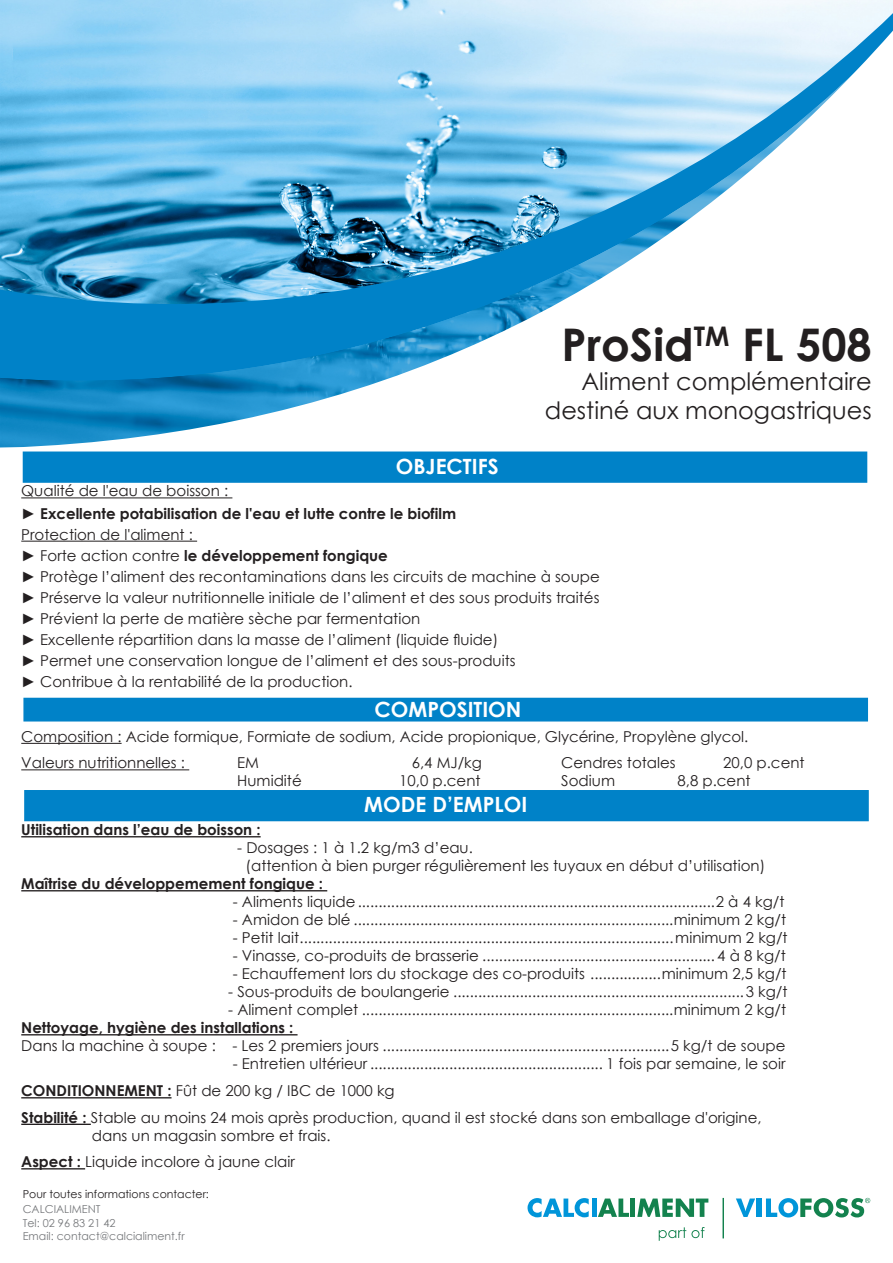
<style>
.page{position:relative;width:893px;height:1263px;background:#fff}
.page>*{position:absolute;margin:0;border:0;box-sizing:border-box;transform-origin:0 0}
.t1{font:700 45px "Century Gothic";color:#231f20}
.t2{font:24px "Century Gothic";color:#231f20}
.t3{font:700 21px "Century Gothic";color:#fff}
.t4{font:15px "Century Gothic";color:#231f20}
.t5{font:700 15px "Century Gothic";color:#231f20}
.t6{font:10.95px "Century Gothic";color:#76787b}
.t7{font:10.95px "Century Gothic";color:#231f20}
.s1{font-weight:400}
.s2{font-weight:700}
</style>
<div class="page">
<div style="left:24px;top:790px;width:845px;height:31px;background:#0082c8"></div>
<svg style="left:0;top:5px;width:893px;height:450px"></svg>
<hr style="left:21px;top:497px;width:211px;height:1px;background:#231f20">
<hr style="left:21px;top:541px;width:176px;height:1px;background:#231f20">
<div style="left:23px;top:451px;width:844px;height:32px;background:#0082c8;border:2px solid #0082c8"></div>
<div style="left:23px;top:698px;width:845px;height:23px;background:#0082c8"></div>
<hr style="left:21px;top:743px;width:101px;height:1px;background:#231f20">
<hr style="left:21px;top:769px;width:168px;height:1px;background:#231f20">
<hr style="left:21px;top:836px;width:240px;height:1px;background:#231f20">
<hr style="left:21px;top:890px;width:306px;height:1px;background:#231f20">
<hr style="left:21px;top:1034px;width:277px;height:1px;background:#231f20">
<hr style="left:21px;top:1097px;width:151px;height:1px;background:#231f20">
<hr style="left:21px;top:1124px;width:70px;height:1px;background:#231f20">
<hr style="left:21px;top:1168px;width:64px;height:1px;background:#231f20">
<svg style="left:659px;top:1227px;width:45px;height:14px"></svg>
<hr style="left:722px;top:1198px;width:2px;height:40px;background:#13824e">
<svg style="left:527px;top:1198px;width:62px;height:19px"></svg>
<hr style="left:592px;top:1198px;width:4px;height:19px;background:#0095d9">
<svg style="left:598px;top:1198px;width:31px;height:19px"></svg>
<div style="left:630px;top:1198px;width:5px;height:19px;background:#13824e"></div>
<svg style="left:637px;top:1198px;width:71px;height:19px"></svg>
<svg style="left:736px;top:1198px;width:19px;height:19px"></svg>
<div style="left:757px;top:1198px;width:5px;height:19px;background:#0095d9"></div>
<svg style="left:766px;top:1198px;width:104px;height:19px"></svg>
<p class="t3" style="left:396px;top:451px;width:104px">OBJECTIFS</p>
<p class="t1" style="left:562px;top:311px;width:312px">ProSid<sup>TM</sup> FL 508</p>
<p class="t2" style="left:581px;top:365px;width:292px">Aliment complémentaire</p>
<p class="t2" style="left:545px;top:393px;width:328px">destiné aux monogastriques</p>
<p class="t4" style="left:21px;top:481px;width:209px">Qualité de l'eau de boisson :</p>
<p class="t5" style="left:21px;top:502px;width:436px"><span class="s1">►</span> Excellente potabilisation de l'eau et lutte contre le biofilm</p>
<p class="t4" style="left:21px;top:524px;width:173px">Protection de l'aliment :</p>
<p class="t5" style="left:21px;top:544px;width:368px"><span class="s1">► Forte action contre</span> le développement fongique</p>
<p class="t4" style="left:21px;top:566px;width:580px">► Protège l’aliment des recontaminations dans les circuits de machine à soupe</p>
<p class="t4" style="left:21px;top:587px;width:580px">► Préserve la valeur nutritionnelle initiale de l’aliment et des sous produits traités</p>
<p class="t4" style="left:21px;top:608px;width:401px">► Prévient la perte de matière sèche par fermentation</p>
<p class="t4" style="left:21px;top:629px;width:478px">► Excellente répartition dans la masse de l’aliment (liquide fluide)</p>
<p class="t4" style="left:21px;top:650px;width:496px">► Permet une conservation longue de l’aliment et des sous-produits</p>
<p class="t4" style="left:21px;top:671px;width:333px">► Contribue à la rentabilité de la production.</p>
<p class="t3" style="left:374px;top:694px;width:148px">COMPOSITION</p>
<p class="t4" style="left:21px;top:726px;width:729px">Composition : Acide formique, Formiate de sodium, Acide propionique, Glycérine, Propylène glycol.</p>
<p class="t4" style="left:21px;top:752px;width:165px">Valeurs nutritionnelles :</p>
<p class="t4" style="left:237px;top:752px;width:23px">EM</p>
<p class="t4" style="left:412px;top:752px;width:72px">6,4 MJ/kg</p>
<p class="t4" style="left:561px;top:752px;width:116px">Cendres totales</p>
<p class="t4" style="left:723px;top:752px;width:83px">20,0 p.cent</p>
<p class="t4" style="left:237px;top:770px;width:66px">Humidité</p>
<p class="t4" style="left:399px;top:770px;width:83px">10,0 p.cent</p>
<p class="t4" style="left:561px;top:770px;width:55px">Sodium</p>
<p class="t4" style="left:678px;top:770px;width:75px">8,8 p.cent</p>
<p class="t3" style="left:364px;top:789px;width:164px">MODE D’EMPLOI</p>
<p class="t5" style="left:21px;top:818px;width:241px">Utilisation dans l’eau de boisson :</p>
<p class="t4" style="left:237px;top:837px;width:237px">- Dosages : 1 à 1.2 kg/m3 d’eau.</p>
<p class="t4" style="left:246px;top:855px;width:521px">(attention à bien purger régulièrement les tuyaux en début d’utilisation)</p>
<p class="t5" style="left:21px;top:872px;width:303px">Maîtrise du développemement fongique :</p>
<p class="t4" style="left:233px;top:891px;width:553px">- Aliments liquide......................................................................................2 à 4 kg/t</p>
<p class="t4" style="left:233px;top:909px;width:555px">- Amidon de blé .............................................................................minimum 2 kg/t</p>
<p class="t4" style="left:233px;top:927px;width:556px">- Petit lait..........................................................................................minimum 2 kg/t</p>
<p class="t4" style="left:233px;top:945px;width:555px">- Vinasse, co-produits de brasserie ........................................................ 4 à 8 kg/t</p>
<p class="t4" style="left:233px;top:963px;width:555px">- Echauffement lors du stockage des co-produits .................minimum 2,5 kg/t</p>
<p class="t4" style="left:228px;top:981px;width:561px">- Sous-produits de boulangerie ......................................................................3 kg/t</p>
<p class="t4" style="left:228px;top:999px;width:559px">- Aliment complet ...........................................................................minimum 2 kg/t</p>
<p class="t5" style="left:21px;top:1016px;width:274px">Nettoyage, hygiène des installations :</p>
<p class="t4" style="left:21px;top:1035px;width:766px">Dans la machine à soupe : - Les 2 premiers jours .....................................................................5 kg/t de soupe</p>
<p class="t4" style="left:233px;top:1053px;width:554px">- Entretien ultérieur ........................................................ 1 fois par semaine, le soir</p>
<p class="t4" style="left:21px;top:1080px;width:375px"><span class="s2">CONDITIONNEMENT :</span> Fût de 200 kg / IBC de 1000 kg</p>
<p class="t4" style="left:21px;top:1107px;width:742px"><span class="s2">Stabilité :</span> Stable au moins 24 mois après production, quand il est stocké dans son emballage d'origine,</p>
<p class="t4" style="left:92px;top:1125px;width:240px">dans un magasin sombre et frais.</p>
<p class="t4" style="left:21px;top:1151px;width:275px"><span class="s2">Aspect :</span> Liquide incolore à jaune clair</p>
<p class="t7" style="left:23px;top:1186px;width:188px">Pour toutes informations contacter:</p>
<p class="t6" style="left:23px;top:1202px;width:79px">CALCIALIMENT</p>
<p class="t6" style="left:23px;top:1215px;width:94px">Tel: 02 96 83 21 42</p>
<p class="t6" style="left:23px;top:1228px;width:163px">Email: contact@calcialiment.fr</p>
</div>
